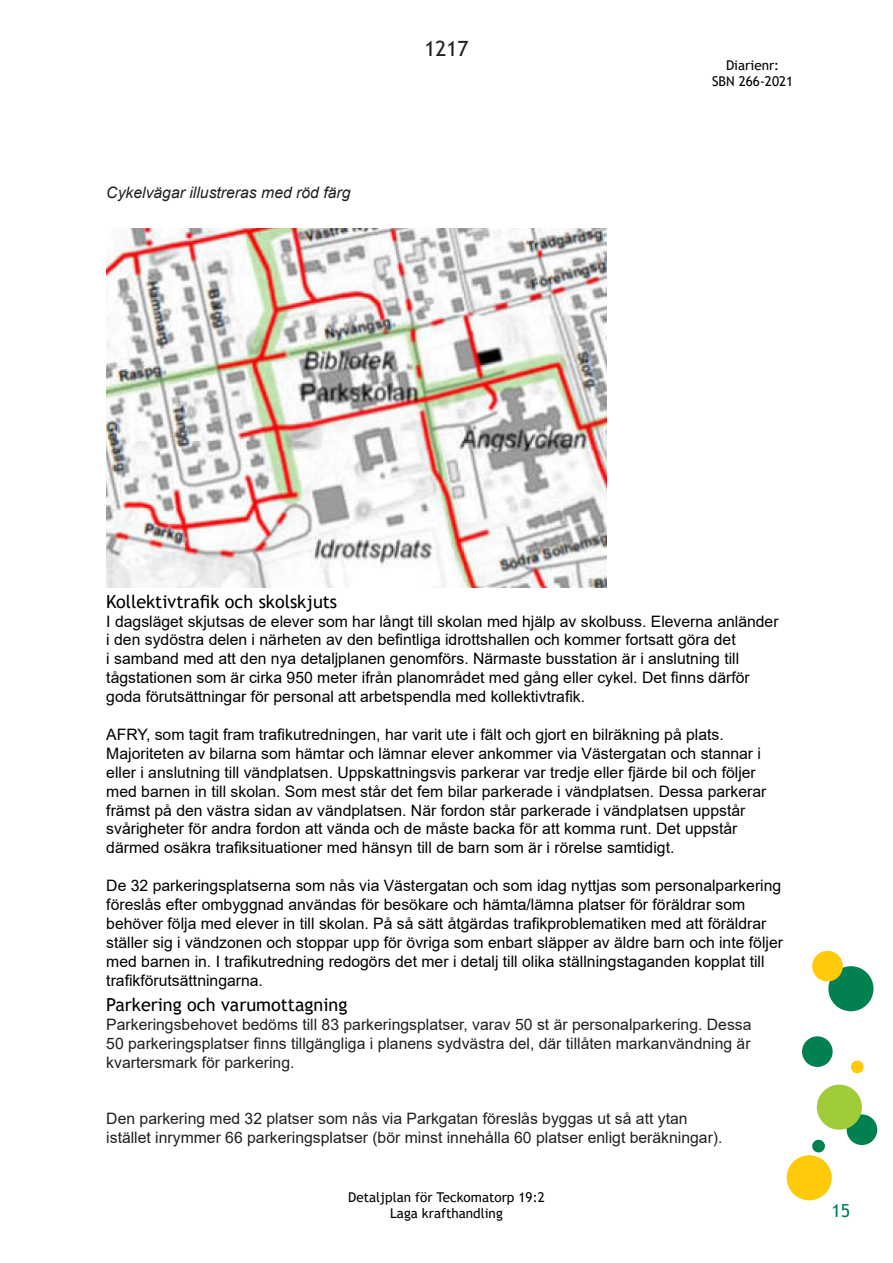
<style>
.page{position:relative;width:893px;height:1263px;background:#fff}
.page>*{position:absolute;margin:0;border:0;box-sizing:border-box;transform-origin:0 0}
.t1{font:21px "Trebuchet MS";color:#231f20}
._3__Tredjerubrik{font:18px "Trebuchet MS";color:#000002}
.t2{font:18px "Trebuchet MS";color:#00814f}
._3__Tredjerubrik-2{font:15.75px/18.9px "Arial";color:#000002}
.Brödtext{font:15.75px/18.9px "Arial";color:#231f20;text-align:justify}
.Brödtext-2{font:italic 15.75px "Arial";color:#231f20}
.t3{font:13.5px/16.2px "Trebuchet MS";color:#000002;text-align:center}
.t4{font:13.5px/16.2px "Trebuchet MS";color:#000;text-align:center}
</style>
<div class="page">
<div style="left:847px;top:1114px;width:30px;height:31px;background:#00814f;border-radius:50%"></div>
<div style="left:812px;top:1140px;width:13px;height:12px;background:#00814f;border-radius:50%"></div>
<div style="left:787px;top:1155px;width:45px;height:45px;background:#feca0a;border-radius:50%"></div>
<div style="left:851px;top:1060px;width:13px;height:13px;background:#feca0a;border-radius:50%"></div>
<div style="left:828px;top:966px;width:45px;height:45px;background:#00814f;border-radius:50%"></div>
<div style="left:802px;top:1036px;width:31px;height:31px;background:#00814f;border-radius:50%"></div>
<div style="left:812px;top:951px;width:31px;height:30px;background:#feca0a;border-radius:50%"></div>
<div style="left:817px;top:1084px;width:45px;height:46px;background:#a1cc3a;border-radius:50%"></div>
<img style="left:106px;top:229px;width:500px;height:359px">
<p class="Brödtext-2" style="left:106px;top:182px;width:246px">Cykelvägar illustreras med röd färg</p>
<h1 class="t1" style="left:424px;top:35px;width:46px">1217</h1>
<p class="t4" style="left:712px;top:57px;width:83px">Diarienr:<br>SBN 266-2021</p>
<p class="_3__Tredjerubrik" style="left:106px;top:590px;width:232px">Kollektivtrafik och skolskjuts</p>
<p class="_3__Tredjerubrik-2" style="left:106px;top:611px;width:674px">I dagsläget skjutsas de elever som har långt till skolan med hjälp av skolbuss. Eleverna anländer i den sydöstra delen i närheten av den befintliga idrottshallen och kommer fortsatt göra det<br>i samband med att den nya detaljplanen genomförs. Närmaste busstation är i anslutning till tågstationen som är cirka 950 meter ifrån planområdet med gång eller cykel. Det finns därför goda förutsättningar för personal att arbetspendla med kollektivtrafik.</p>
<p class="_3__Tredjerubrik-2" style="left:106px;top:725px;width:662px">AFRY, som tagit fram trafikutredningen, har varit ute i fält och gjort en bilräkning på plats.<br>Majoriteten av bilarna som hämtar och lämnar elever ankommer via Västergatan och stannar i eller i anslutning till vändplatsen. Uppskattningsvis parkerar var tredje eller fjärde bil och följer med barnen in till skolan. Som mest står det fem bilar parkerade i vändplatsen. Dessa parkerar främst på den västra sidan av vändplatsen. När fordon står parkerade i vändplatsen uppstår svårigheter för andra fordon att vända och de måste backa för att komma runt. Det uppstår därmed osäkra trafiksituationer med hänsyn till de barn som är i rörelse samtidigt.</p>
<p class="_3__Tredjerubrik-2" style="left:106px;top:876px;width:678px">De 32 parkeringsplatserna som nås via Västergatan och som idag nyttjas som personalparkering föreslås efter ombyggnad användas för besökare och hämta/lämna platser för föräldrar som behöver följa med elever in till skolan. På så sätt åtgärdas trafikproblematiken med att föräldrar ställer sig i vändzonen och stoppar upp för övriga som enbart släpper av äldre barn och inte följer med barnen in. I trafikutredning redogörs det mer i detalj till olika ställningstaganden kopplat till trafikförutsättningarna.</p>
<p class="_3__Tredjerubrik" style="left:106px;top:993px;width:243px">Parkering och varumottagning</p>
<p class="Brödtext" style="left:106px;top:1015px;width:647px">Parkeringsbehovet bedöms till 83 parkeringsplatser, varav 50 st är personalparkering. Dessa 50 parkeringsplatser finns tillgängliga i planens sydvästra del, där tillåten markanvändning är kvartersmark för parkering.</p>
<p class="Brödtext" style="left:106px;top:1109px;width:618px">Den parkering med 32 platser som nås via Parkgatan föreslås byggas ut så att ytan istället inrymmer 66 parkeringsplatser (bör minst innehålla 60 platser enligt beräkningar).</p>
<p class="t3" style="left:348px;top:1189px;width:198px">Detaljplan för Teckomatorp 19:2<br>Laga krafthandling</p>
<p class="t2" style="left:831px;top:1199px;width:20px">15</p>
</div>
